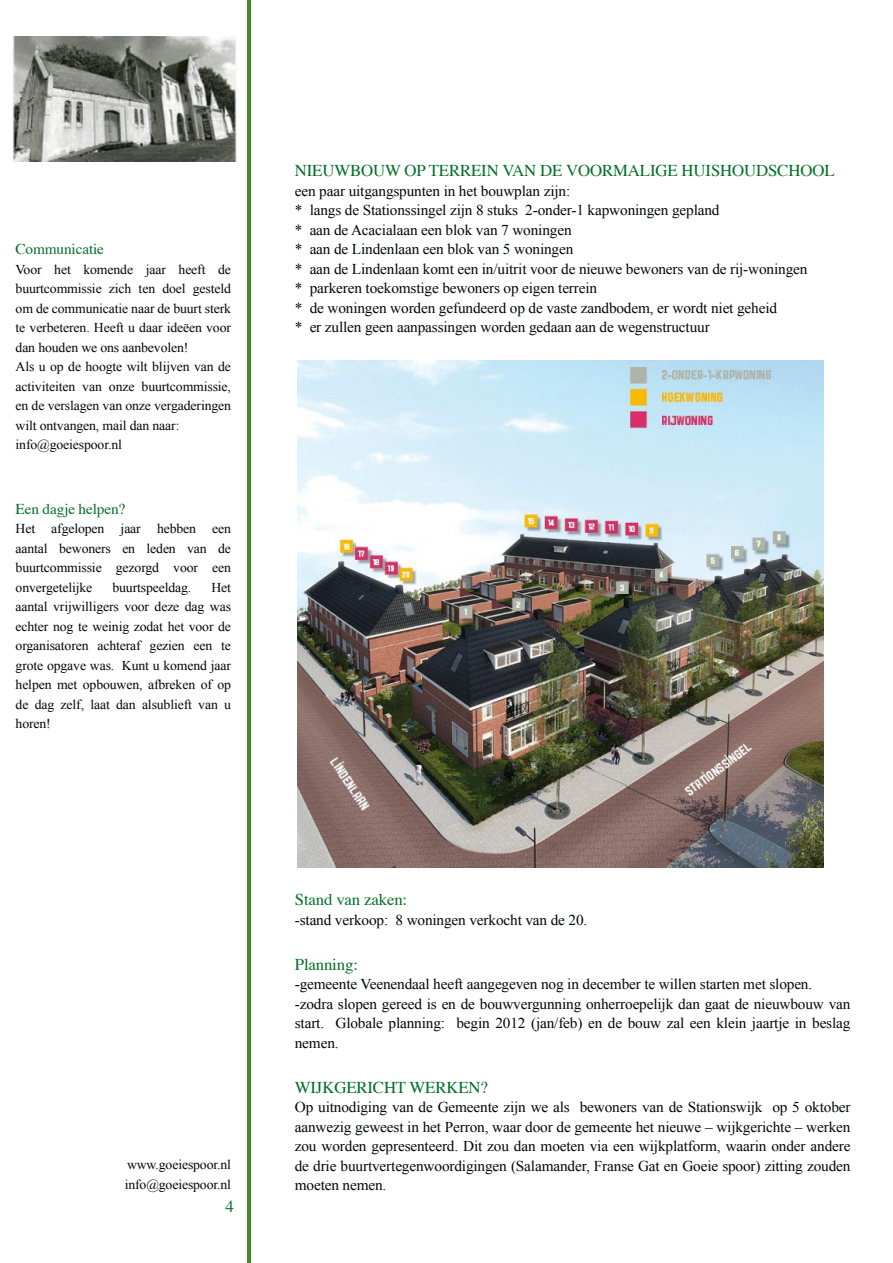
<style>
.page{position:relative;width:893px;height:1263px;background:#fff}
.page>*{position:absolute;margin:0;border:0;box-sizing:border-box;transform-origin:0 0}
.t1{font:16.5px "Times";letter-spacing:-.01em;color:#007026}
.t2{font:15px/19.5px "Times New Roman";letter-spacing:-.01em;color:#00080b}
.t3{font:15px "Times";letter-spacing:-.01em;color:#007026}
.t4{font:13.5px/19.5px "Times New Roman";letter-spacing:-.01em;color:#00080b}
</style>
<div class="page">
<hr style="left:247px;top:0;width:4px;height:1263px;background:#448a25">
<img style="left:12px;top:37px;width:225px;height:124px">
<img style="left:297px;top:360px;width:527px;height:507px">
<p class="t3" style="left:16px;top:235px;width:90px">Communicatie</p>
<p class="t4" style="left:16px;top:259px;width:217px">Voor het komende jaar heeft de buurtcommissie zich ten doel gesteld om de communicatie naar de buurt sterk te verbeteren. Heeft u daar ideëen voor dan houden we ons aanbevolen!<br>Als u op de hoogte wilt blijven van de activiteiten van onze buurtcommissie, en de verslagen van onze vergaderingen wilt ontvangen, mail dan naar: info@goeiespoor.nl</p>
<p class="t3" style="left:16px;top:494px;width:111px">Een dagje helpen?</p>
<p class="t4" style="left:16px;top:519px;width:217px;text-align:justify">Het afgelopen jaar hebben een aantal bewoners en leden van de buurtcommissie gezorgd voor een onvergetelijke</p>
<p class="t4" style="left:112px;top:577px;width:80px">buurtspeeldag.</p>
<p class="t4" style="left:16px;top:577px;width:217px;text-align:justify;text-indent:196px">Het aantal vrijwilligers voor deze dag was echter nog te weinig zodat het voor de organisatoren achteraf gezien een te grote opgave was. Kunt u komend jaar helpen met opbouwen, afbreken of op de dag zelf, laat dan alsublieft van u horen!</p>
<p class="t1" style="left:295px;top:155px;width:541px">NIEUWBOUW OP TERREIN VAN DE VOORMALIGE HUISHOUDSCHOOL</p>
<p class="t2" style="left:295px;top:181px;width:514px">een paar uitgangspunten in het bouwplan zijn:<br>* langs de Stationssingel zijn 8 stuks 2-onder-1 kapwoningen gepland<br>* aan de Acacialaan een blok van 7 woningen<br>* aan de Lindenlaan een blok van 5 woningen<br>* aan de Lindenlaan komt een in/uitrit voor de nieuwe bewoners van de rij-woningen * parkeren toekomstige bewoners op eigen terrein<br>* de woningen worden gefundeerd op de vaste zandbodem, er wordt niet geheid<br>* er zullen geen aanpassingen worden gedaan aan de wegenstructuur</p>
<p class="t4" style="left:125px;top:1155px;width:108px">www.goeiespoor.nl info@goeiespoor.nl</p>
<p class="t1" style="left:295px;top:884px;width:114px">Stand van zaken:</p>
<p class="t2" style="left:295px;top:910px;width:294px">-stand verkoop: 8 woningen verkocht van de 20.</p>
<p class="t1" style="left:295px;top:949px;width:65px">Planning:</p>
<p class="t2" style="left:295px;top:974px;width:557px">-gemeente Veenendaal heeft aangegeven nog in december te willen starten met slopen. -zodra slopen gereed is en de bouwvergunning onherroepelijk dan gaat de nieuwbouw van start. Globale planning: begin 2012 (jan/feb) en de bouw zal een klein jaartje in beslag nemen.</p>
<p class="t1" style="left:295px;top:1072px;width:195px">WIJKGERICHT WERKEN?</p>
<p class="t2" style="left:295px;top:1097px;width:557px;text-align:justify">Op uitnodiging van de Gemeente zijn we als bewoners van de Stationswijk op 5 oktober aanwezig geweest in het Perron, waar door de gemeente het nieuwe – wijkgerichte – werken zou worden gepresenteerd. Dit zou dan moeten via een wijkplatform, waarin onder andere de drie buurtvertegenwoordigingen (Salamander, Franse Gat en Goeie spoor) zitting zouden moeten nemen.</p>
</div>
